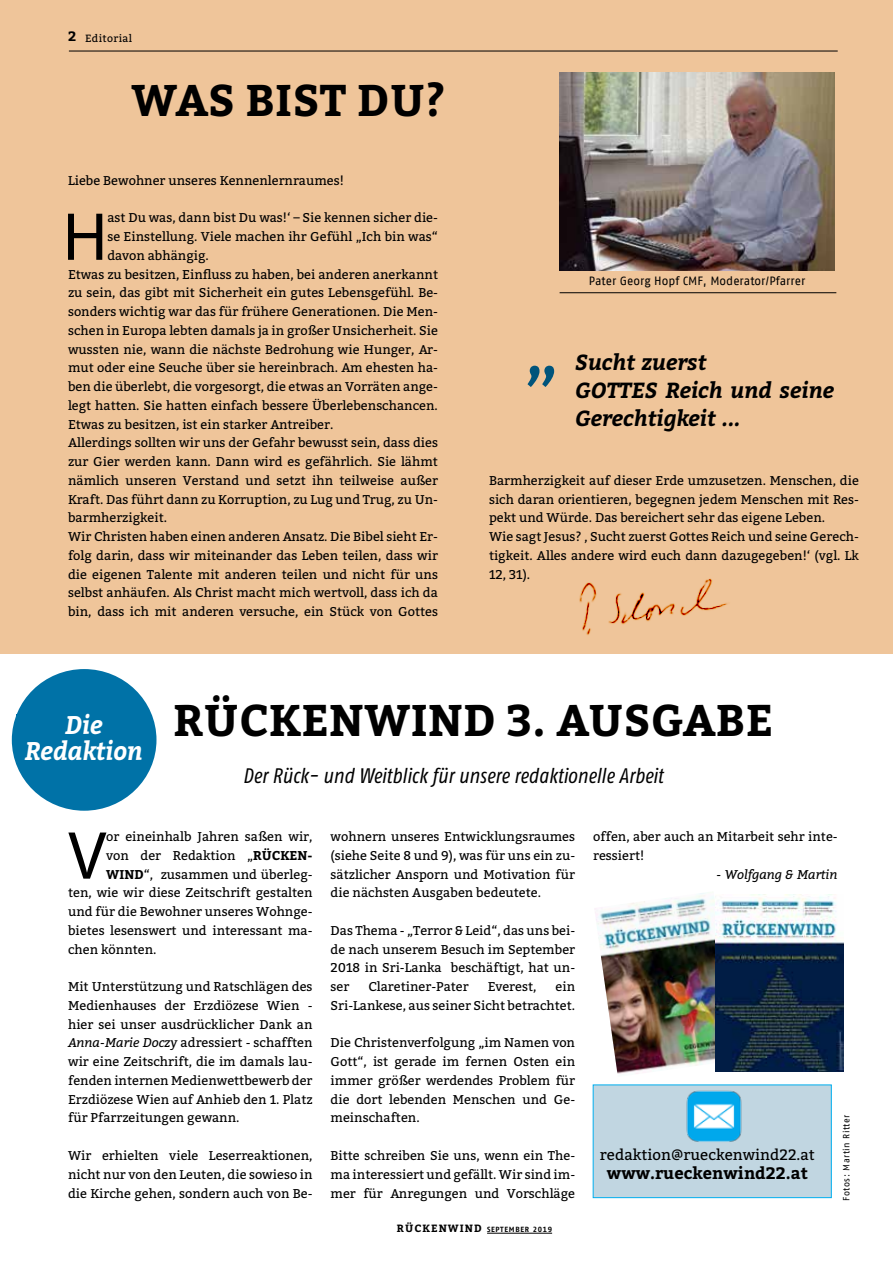
<style>
.page{position:relative;width:893px;height:1263px;background:#fff}
.page>*{position:absolute;margin:0;border:0;box-sizing:border-box;transform-origin:0 0}
.t1{font:75.15px "Bitter";color:#00547b}
.t2{font:68.4px "Myriad Pro";color:#000}
.t3{font:700 44.25px "Bitter";letter-spacing:.01em;color:#000}
.t4{font:italic 700 25.5px/25.5px "Bitter";color:#fff;text-align:center;scale:.94 1}
.t5{font:italic 700 21.75px/27.8px "Bitter";color:#000}
.t6{font:italic 21px "Fago Co";color:#000}
.t7{font:700 16.5px "Bitter";color:#000}
.t8{font:15px "Bitter";color:#000}
.t9{font:12.75px/18.8px "Bitter";color:#000;text-align:justify}
.t10{font:italic 12.75px "Bitter";color:#000}
.t11{font:12px "Fago No";color:#000}
.t12{font:10.5px "Bitter";letter-spacing:.035em;color:#000}
.t13{font:9px "Fago No";letter-spacing:.05em;color:#000}
.t14{font:7.5px "Fago No Bold TF";letter-spacing:.09em;color:#000}
.s1{font-weight:700;font-size:13.5px}
.s2{font-weight:700}
.s3{font-style:italic}
.s4{font-family:"Bitter";font-weight:700;font-size:10.5px}
</style>
<div class="page">
<hr style="left:487px;top:1233px;width:65px;height:1px;background:#000">
<div style="left:12px;top:669px;width:144px;height:142px;background:#0072a7;border-radius:50%"></div>
<div style="left:0;top:0;width:893px;height:654px;background:#efc59a"></div>
<img style="left:560px;top:72px;width:274px;height:198px">
<hr style="left:69px;top:51px;width:769px;height:1px;background:#000">
<div style="left:593px;top:1084px;width:239px;height:114px;background:#c1d6e1;border:1px solid #00aeef"></div>
<img style="left:686px;top:1090px;width:56px;height:52px">
<hr style="left:560px;top:292px;width:276px;height:1px;background:#000">
<img style="left:579px;top:578px;width:149px;height:57px">
<img style="left:594px;top:893px;width:143px;height:181px">
<img style="left:715px;top:894px;width:129px;height:177px">
<p class="t12" style="left:68px;top:31px;width:66px"><span class="s1">2</span> Editorial</p>
<h3 class="t3" style="left:131px;top:66px;width:316px">WAS BIST DU?</h3>
<p class="t9" style="left:68px;top:171px;width:277px">Liebe Bewohner unseres Kennenlernraumes!</p>
<h2 class="t2" style="left:63px;top:195px;width:46px">H</h2>
<p class="t9" style="left:107px;top:208px;width:332px">ast Du was, dann bist Du was!‘ – Sie kennen sicher die-</p>
<p class="t9" style="left:107px;top:227px;width:332px">se Einstellung. Viele machen ihr Gefühl „Ich bin was“</p>
<p class="t9" style="left:107px;top:246px;width:103px">davon abhängig.</p>
<p class="t9" style="left:68px;top:264px;width:371px">Etwas zu besitzen, Einfluss zu haben, bei anderen anerkannt</p>
<p class="t9" style="left:68px;top:283px;width:371px">zu sein, das gibt mit Sicherheit ein gutes Lebensgefühl. Be-</p>
<p class="t9" style="left:68px;top:302px;width:371px">sonders wichtig war das für frühere Generationen. Die Men-</p>
<p class="t9" style="left:68px;top:321px;width:371px">schen in Europa lebten damals ja in großer Unsicherheit. Sie</p>
<p class="t9" style="left:68px;top:339px;width:371px">wussten nie, wann die nächste Bedrohung wie Hunger, Ar-</p>
<p class="t9" style="left:68px;top:358px;width:371px">mut oder eine Seuche über sie hereinbrach. Am ehesten ha-</p>
<p class="t9" style="left:68px;top:377px;width:371px">ben die überlebt, die vorgesorgt, die etwas an Vorräten ange-</p>
<p class="t9" style="left:68px;top:396px;width:371px">legt hatten. Sie hatten einfach bessere Überlebenschancen.</p>
<p class="t9" style="left:68px;top:414px;width:267px">Etwas zu besitzen, ist ein starker Antreiber.</p>
<p class="t9" style="left:68px;top:433px;width:371px">Allerdings sollten wir uns der Gefahr bewusst sein, dass dies</p>
<p class="t9" style="left:68px;top:452px;width:371px">zur Gier werden kann. Dann wird es gefährlich. Sie lähmt</p>
<p class="t9" style="left:68px;top:471px;width:371px">nämlich unseren Verstand und setzt ihn teilweise außer</p>
<p class="t9" style="left:68px;top:489px;width:371px">Kraft. Das führt dann zu Korruption, zu Lug und Trug, zu Un-</p>
<p class="t9" style="left:68px;top:508px;width:101px">barmherzigkeit.</p>
<p class="t9" style="left:68px;top:527px;width:371px">Wir Christen haben einen anderen Ansatz. Die Bibel sieht Er-</p>
<p class="t9" style="left:68px;top:546px;width:371px">folg darin, dass wir miteinander das Leben teilen, dass wir</p>
<p class="t9" style="left:68px;top:564px;width:371px">die eigenen Talente mit anderen teilen und nicht für uns</p>
<p class="t9" style="left:68px;top:583px;width:371px">selbst anhäufen. Als Christ macht mich wertvoll, dass ich da</p>
<p class="t9" style="left:68px;top:602px;width:371px">bin, dass ich mit anderen versuche, ein Stück von Gottes</p>
<p class="t11" style="left:589px;top:274px;width:218px">Pater Georg Hopf CMF, Moderator/Pfarrer</p>
<h1 class="t1" style="left:523px;top:294px;width:37px">„</h1>
<h3 class="t5" style="left:575px;top:348px;width:261px">Sucht zuerst<br>GOTTES Reich und seine<br>Gerechtigkeit ...</h3>
<p class="t9" style="left:489px;top:471px;width:371px;text-align:left">Barmherzigkeit auf dieser Erde umzusetzen. Menschen, die sich daran orientieren, begegnen jedem Menschen mit Res&shy;pekt und Würde. Das bereichert sehr das eigene Leben.<br>Wie sagt Jesus? ‚ Sucht zuerst Gottes Reich und seine Gerech&shy;tigkeit. Alles andere wird euch dann dazugegeben!‘ (vgl. Lk 12, 31).</p>
<h3 class="t4" style="left:25px;top:712px;width:127px">Die<br>Redaktion</h3>
<h3 class="t3" style="left:174px;top:686px;width:601px">RÜCKENWIND 3. AUSGABE</h3>
<h3 class="t6" style="left:243px;top:763px;width:422px">Der Rück- und Weitblick für unsere redaktionelle Arbeit</h3>
<h2 class="t2" style="left:68px;top:813px;width:40px">V</h2>
<p class="t9" style="left:106px;top:827px;width:208px">or eineinhalb Jahren saßen wir,</p>
<p class="t9" style="left:106px;top:846px;width:208px">von der Redaktion „<span class="s2">RÜCKEN-</span></p>
<p class="t9" style="left:106px;top:864px;width:208px"><span class="s2">WIND</span>“, zusammen und überleg-</p>
<p class="t9" style="left:68px;top:883px;width:246px">ten, wie wir diese Zeitschrift gestalten</p>
<p class="t9" style="left:68px;top:902px;width:246px">und für die Bewohner unseres Wohnge-</p>
<p class="t9" style="left:68px;top:921px;width:246px">bietes lesenswert und interessant ma-</p>
<p class="t9" style="left:68px;top:939px;width:90px">chen könnten.</p>
<p class="t9" style="left:68px;top:977px;width:246px">Mit Unterstützung und Ratschlägen des Medienhauses der Erzdiözese Wien - hier sei unser ausdrücklicher Dank an <span class="s3">Anna-Marie Doczy</span> adressiert - schafften wir eine Zeitschrift, die im damals lau&shy;fenden internen Medienwettbewerb der Erzdiözese Wien auf Anhieb den 1. Platz für Pfarrzeitungen gewann.</p>
<p class="t9" style="left:68px;top:1146px;width:246px">Wir erhielten viele Leserreaktionen, nicht nur von den Leuten, die sowieso in die Kirche gehen, sondern auch von Be-</p>
<p class="t9" style="left:331px;top:827px;width:246px">wohnern unseres Entwicklungsraumes (siehe Seite 8 und 9), was für uns ein zu&shy;sätzlicher Ansporn und Motivation für die nächsten Ausgaben bedeutete.</p>
<p class="t9" style="left:331px;top:921px;width:246px">Das Thema - „Terror &amp; Leid“, das uns bei&shy;de nach unserem Besuch im September 2018 in Sri-Lanka beschäftigt, hat un&shy;ser</p>
<p class="t9" style="left:368px;top:977px;width:102px">Claretiner-Pater</p>
<p class="t9" style="left:488px;top:977px;width:50px">Everest,</p>
<p class="t9" style="left:331px;top:977px;width:246px;text-align:right">ein<br>Sri-Lankese, aus seiner Sicht betrachtet.</p>
<p class="t9" style="left:331px;top:1033px;width:246px">Die Christenverfolgung „im Namen von Gott“, ist gerade im fernen Osten ein immer größer werdendes Problem für die dort lebenden Menschen und Ge&shy;meinschaften.</p>
<p class="t9" style="left:331px;top:1146px;width:246px">Bitte schreiben Sie uns, wenn ein The&shy;ma interessiert und gefällt. Wir sind im&shy;mer für Anregungen und Vorschläge</p>
<p class="t14" style="left:397px;top:1225px;width:157px"><span class="s4">RÜCKENWIND</span> SEPTEMBER 2019</p>
<p class="t9" style="left:593px;top:827px;width:246px">offen, aber auch an Mitarbeit sehr inte&shy;ressiert!</p>
<p class="t10" style="left:717px;top:865px;width:123px">- Wolfgang &amp; Martin</p>
<p class="t8" style="left:600px;top:1144px;width:216px">redaktion@rueckenwind22.at</p>
<p class="t7" style="left:607px;top:1160px;width:203px">www.rueckenwind22.at</p>
<p class="t13" style="left:841px;top:1200px;width:87px;rotate:-90deg">Fotos: Martin Ritter</p>
</div>
